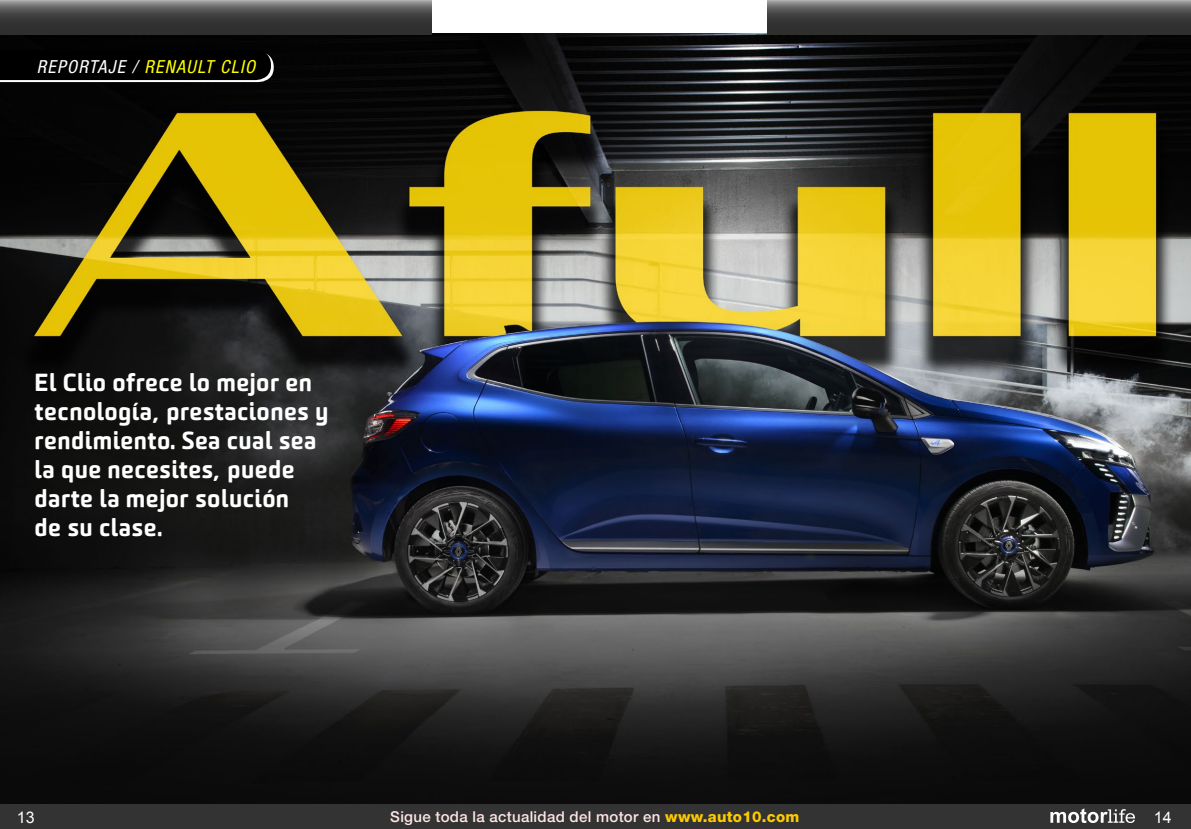
<style>
.page{position:relative;width:1191px;height:829px;background:#fff}
.page>*{position:absolute;margin:0;border:0;box-sizing:border-box;transform-origin:0 0}
.Normal__Web{font:900 24px/28.8px "Sommet Rounded";letter-spacing:.02em;color:#fff}
.t1{font:italic condensed 18px "Helvetica Neue LT Std";letter-spacing:.075em;color:#ff0}
.t2{font:16px "Arial";color:#fff}
.Texto_Gen{font:500 15px "Helvetica Neue LT Std";letter-spacing:.02em;color:#ffe6e6}
.s1{color:#fff}
.s2{font-weight:800;color:#fecb00}
</style>
<div class="page">
<img style="left:0;top:34px;width:1191px;height:770px">
<div style="left:0;top:804px;width:1191px;height:24px;background:#333"></div>
<svg style="left:1050px;top:808px;width:85px;height:14px"></svg>
<svg style="left:0;top:0;width:431px;height:35px;background:#4d4c4c"></svg>
<svg style="left:768px;top:0;width:423px;height:35px;background:#4d4c4c"></svg>
<svg style="left:0;top:50px;width:274px;height:32px;background:#111"></svg>
<p class="t1" style="left:37px;top:56px;width:220px"><span class="s1">REPORTAJE /</span> RENAULT CLIO</p>
<p class="Normal__Web" style="left:35px;top:368px;width:295px">El Clio ofrece lo mejor en tecnología, prestaciones y rendimiento. Sea cual sea la que necesites, puede darte la mejor solución<br>de su clase.</p>
<p class="t2" style="left:17px;top:806px;width:19px">13</p>
<p class="Texto_Gen" style="left:390px;top:807px;width:411px">Sigue toda la actualidad del motor en <span class="s2">www.auto10.com</span></p>
<p class="t2" style="left:1153px;top:806px;width:19px">14</p>
</div>
